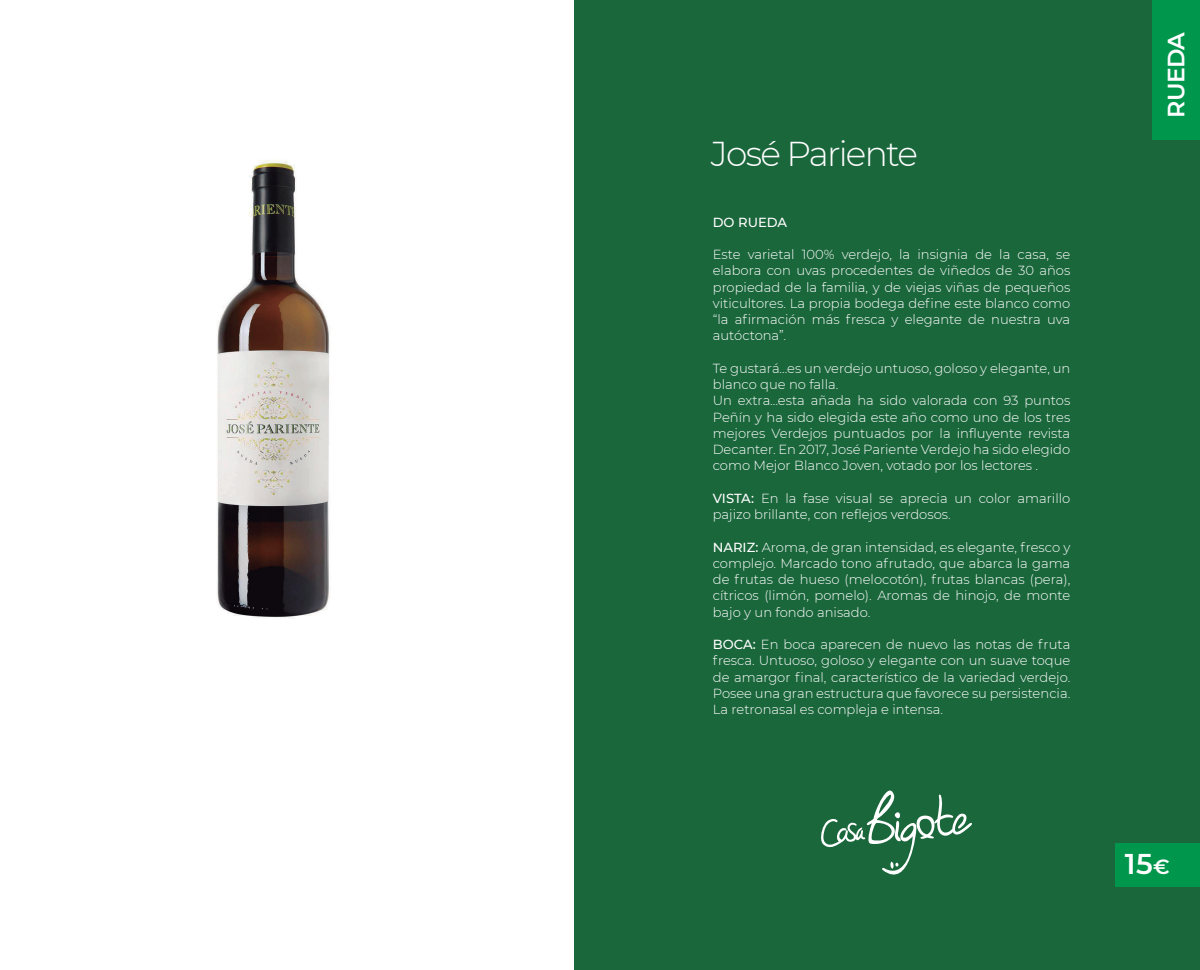
<style>
.page{position:relative;width:1200px;height:970px;background:#fff}
.page>*{position:absolute;margin:0;border:0;box-sizing:border-box;transform-origin:0 0}
.t1{font:300 34.44px "Montserrat";letter-spacing:-.05em;color:#fff}
.t2{font:600 28.56px "Montserrat";color:#fff}
.t3{font:600 23.56px "Montserrat";letter-spacing:-.03em;color:#fff}
.t4{font:300 13.12px/16.2px "Montserrat";color:#fff;text-align:justify}
.t5{font:500 13.12px "Montserrat";color:#fff}
.s1{font-weight:500}
.s2{font-size:20.5px}
</style>
<div class="page">
<div style="left:540px;top:0;width:660px;height:970px;background:#1b673c"></div>
<div style="left:0;top:0;width:574px;height:970px;background:#fff"></div>
<svg style="left:821px;top:790px;width:151px;height:85px"></svg>
<div style="left:1152px;top:0;width:48px;height:139px;background:#00974d"></div>
<div style="left:1115px;top:843px;width:85px;height:43px;background:#00974d"></div>
<img style="left:217px;top:160px;width:113px;height:458px">
<h1 class="t1" style="left:711px;top:130px;width:209px">José Pariente</h1>
<p class="t5" style="left:713px;top:213px;width:76px">DO RUEDA</p>
<p class="t4" style="left:713px;top:246px;width:359px">Este varietal 100% verdejo, la insignia de la casa, se elabora con uvas procedentes de viñedos de 30 años propiedad de la familia, y de viejas viñas de pequeños viticultores. La propia bodega define este blanco como “la afirmación más fresca y elegante de nuestra uva autóctona”.</p>
<p class="t4" style="left:713px;top:360px;width:359px;text-align:left">Te gustará...es un verdejo untuoso, goloso y elegante, un blanco que no falla.<br>Un extra...esta añada ha sido valorada con 93 puntos Peñín y ha sido elegida este año como uno de los tres mejores Verdejos puntuados por la influyente revista Decanter. En 2017, José Pariente Verdejo ha sido elegido como Mejor Blanco Joven, votado por los lectores .</p>
<p class="t4" style="left:713px;top:490px;width:359px"><span class="s1">VISTA:</span> En la fase visual se aprecia un color amarillo pajizo brillante, con reflejos verdosos.</p>
<p class="t4" style="left:713px;top:538px;width:359px"><span class="s1">NARIZ:</span> Aroma, de gran intensidad, es elegante, fresco y complejo. Marcado tono afrutado, que abarca la gama de frutas de hueso (melocotón), frutas blancas (pera), cítricos (limón, pomelo). Aromas de hinojo, de monte bajo y un fondo anisado.</p>
<p class="t4" style="left:713px;top:636px;width:359px"><span class="s1">BOCA:</span> En boca aparecen de nuevo las notas de fruta fresca. Untuoso, goloso y elegante con un suave toque de amargor final, característico de la variedad verdejo.<br>Posee una gran estructura que favorece su persistencia.<br>La retronasal es compleja e intensa.</p>
<h3 class="t3" style="left:1159px;top:118px;width:87px;rotate:-90deg">RUEDA</h3>
<h2 class="t2" style="left:1125px;top:843px;width:46px">15<span class="s2">€</span></h2>
</div>
